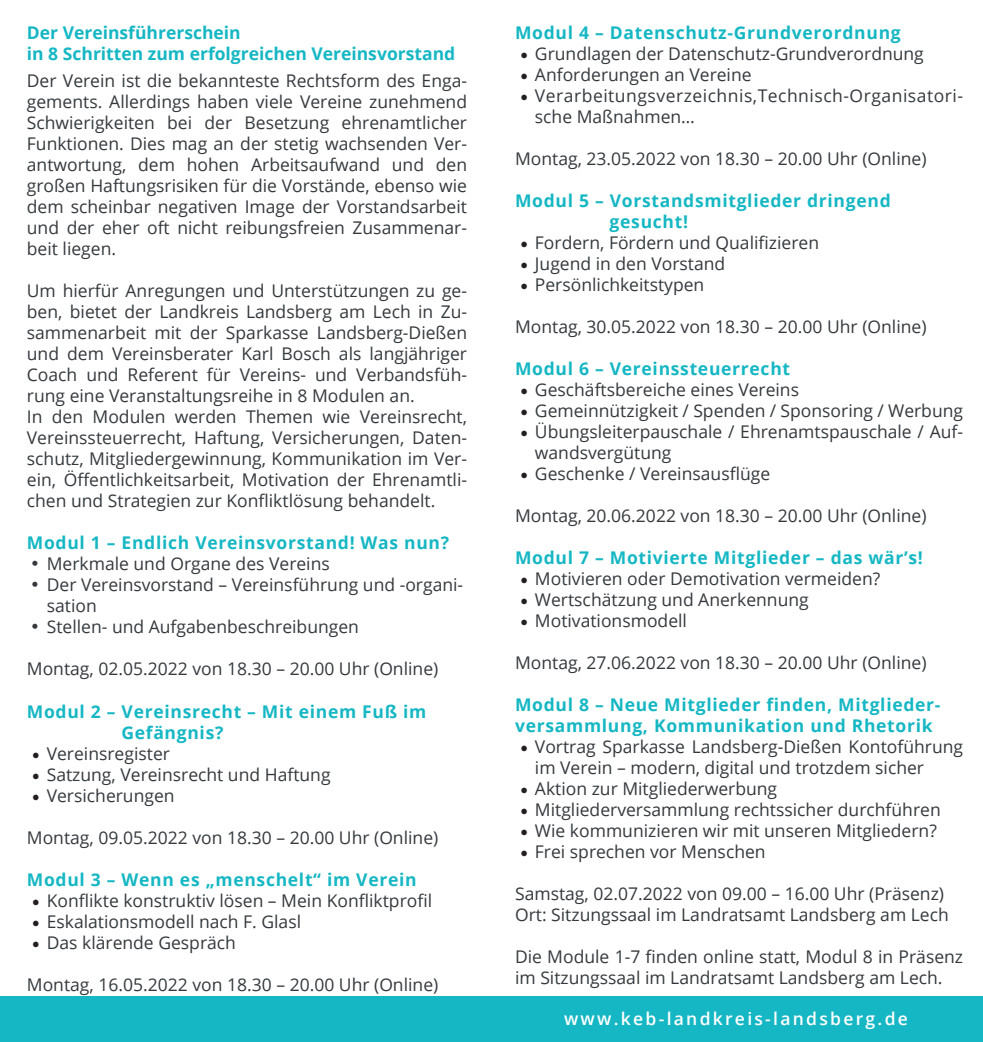
<style>
.page{position:relative;width:983px;height:1042px;background:#fff}
.page>*{position:absolute;margin:0;border:0;box-sizing:border-box;transform-origin:0 0}
.t1{font:17.5px/21px "Open Sans";color:#35393d}
.t2{font:700 17.5px/21px "Open Sans";letter-spacing:.04em;color:#15b7c4}
.t3{font:700 17.5px/21px "Open Sans";color:#15b7c4}
.t4{font:17.5px/21px "Open Sans";letter-spacing:.03em;color:#35393d}
.t5{font:600 17.5px "Open Sans";letter-spacing:.13em;color:#fff}
.s1{font-family:"Akzelerat Condensed Normal";font-size:19.25px}
.s2{font-family:"Minion Pro";font-size:21px;color:#231f20}
</style>
<div class="page">
<div style="left:0;top:996px;width:982px;height:46px;background:#15b7c4"></div>
<p class="t3" style="left:27px;top:22px;width:430px">Der Vereinsführerschein<br>in 8 Schritten zum erfolgreichen Vereinsvorstand</p>
<p class="t1" style="left:27px;top:70px;width:441px;text-align:justify">Der Verein ist die bekannteste Rechtsform des Enga&shy;gements. Allerdings haben viele Vereine zunehmend Schwierigkeiten bei der Besetzung ehrenamtlicher Funktionen. Dies mag an der stetig wachsenden Ver&shy;antwortung, dem hohen Arbeitsaufwand und den großen Haftungsrisiken für die Vorstände, ebenso wie dem scheinbar negativen Image der Vorstandsarbeit und der eher oft nicht reibungsfreien Zusammenar&shy;beit liegen.</p>
<p class="t1" style="left:27px;top:280px;width:441px">Um hierfür Anregungen und Unterstützungen zu ge&shy;ben, bietet der Landkreis Landsberg am Lech in Zu&shy;sammenarbeit mit der Sparkasse Landsberg-Dießen und dem Vereinsberater Karl Bosch als langjähriger Coach und Referent für Vereins- und Verbandsfüh&shy;rung eine Veranstaltungsreihe in 8 Modulen an.<br>In den Modulen werden Themen wie Vereinsrecht, Vereinssteuerrecht, Haftung, Versicherungen, Daten&shy;schutz, Mitgliedergewinnung, Kommunikation im Ver&shy;ein, Öffentlichkeitsarbeit, Motivation der Ehrenamtli&shy;chen und Strategien zur Konfliktlösung behandelt.</p>
<p class="t2" style="left:27px;top:532px;width:423px">Modul 1 – Endlich Vereinsvorstand! Was nun?</p>
<p class="t1" style="left:32px;top:553px;width:299px"><span class="s1">•</span> Merkmale und Organe des Vereins</p>
<p class="t1" style="left:47px;top:574px;width:418px;text-indent:-15px"><span class="s1">•</span> Der Vereinsvorstand – Vereinsführung und -organi&shy;sation</p>
<p class="t1" style="left:32px;top:616px;width:328px"><span class="s1">•</span> Stellen- und Aufgabenbeschreibungen</p>
<p class="t1" style="left:27px;top:658px;width:413px">Montag, 02.05.2022 von 18.30 – 20.00 Uhr (Online)</p>
<p class="t2" style="left:121px;top:700px;width:306px;text-indent:-94px">Modul 2 – Vereinsrecht – Mit einem Fuß im<br>Gefängnis?</p>
<p class="t1" style="left:32px;top:742px;width:140px"><span class="s2">•</span> Vereinsregister</p>
<p class="t1" style="left:32px;top:763px;width:300px"><span class="s2">•</span> Satzung, Vereinsrecht und Haftung</p>
<p class="t1" style="left:32px;top:784px;width:144px"><span class="s2">•</span> Versicherungen</p>
<p class="t1" style="left:27px;top:826px;width:413px">Montag, 09.05.2022 von 18.30 – 20.00 Uhr (Online)</p>
<p class="t2" style="left:27px;top:868px;width:391px">Modul 3 – Wenn es „menschelt“ im Verein</p>
<p class="t1" style="left:32px;top:889px;width:402px"><span class="s2">•</span> Konflikte konstruktiv lösen – Mein Konfliktprofil</p>
<p class="t1" style="left:32px;top:910px;width:271px"><span class="s2">•</span> Eskalationsmodell nach F. Glasl</p>
<p class="t1" style="left:32px;top:931px;width:205px"><span class="s2">•</span> Das klärende Gespräch</p>
<p class="t1" style="left:27px;top:973px;width:413px">Montag, 16.05.2022 von 18.30 – 20.00 Uhr (Online)</p>
<p class="t2" style="left:515px;top:22px;width:387px">Modul 4 – Datenschutz-Grundverordnung</p>
<p class="t1" style="left:520px;top:43px;width:405px"><span class="s2">•</span> Grundlagen der Datenschutz-Grundverordnung</p>
<p class="t1" style="left:520px;top:64px;width:233px"><span class="s2">•</span> Anforderungen an Vereine</p>
<p class="t4" style="left:535px;top:85px;width:429px;text-indent:-15px"><span class="s2">•</span> Verarbeitungsverzeichnis,Technisch-Organisatori&shy;sche Maßnahmen…</p>
<p class="t1" style="left:515px;top:148px;width:413px">Montag, 23.05.2022 von 18.30 – 20.00 Uhr (Online)</p>
<p class="t2" style="left:609px;top:190px;width:282px;text-indent:-94px">Modul 5 – Vorstandsmitglieder dringend gesucht!</p>
<p class="t1" style="left:520px;top:232px;width:300px"><span class="s2">•</span> Fordern, Fördern und Qualifizieren</p>
<p class="t1" style="left:520px;top:253px;width:207px"><span class="s2">•</span> Jugend in den Vorstand</p>
<p class="t1" style="left:520px;top:274px;width:186px"><span class="s2">•</span> Persönlichkeitstypen</p>
<p class="t1" style="left:515px;top:316px;width:413px">Montag, 30.05.2022 von 18.30 – 20.00 Uhr (Online)</p>
<p class="t2" style="left:515px;top:358px;width:276px">Modul 6 – Vereinssteuerrecht</p>
<p class="t1" style="left:520px;top:379px;width:280px"><span class="s2">•</span> Geschäftsbereiche eines Vereins</p>
<p class="t1" style="left:520px;top:400px;width:444px"><span class="s2">•</span> Gemeinnützigkeit / Spenden / Sponsoring / Werbung</p>
<p class="t1" style="left:535px;top:421px;width:429px;text-indent:-15px"><span class="s2">•</span> Übungsleiterpauschale / Ehrenamtspauschale / Auf&shy;wandsvergütung</p>
<p class="t1" style="left:520px;top:463px;width:251px"><span class="s2">•</span> Geschenke / Vereinsausflüge</p>
<p class="t1" style="left:515px;top:505px;width:413px">Montag, 20.06.2022 von 18.30 – 20.00 Uhr (Online)</p>
<p class="t2" style="left:515px;top:547px;width:409px">Modul 7 – Motivierte Mitglieder – das wär’s!</p>
<p class="t1" style="left:520px;top:568px;width:361px"><span class="s2">•</span> Motivieren oder Demotivation vermeiden?</p>
<p class="t1" style="left:520px;top:589px;width:290px"><span class="s2">•</span> Wertschätzung und Anerkennung</p>
<p class="t1" style="left:520px;top:610px;width:168px"><span class="s2">•</span> Motivationsmodell</p>
<p class="t1" style="left:515px;top:652px;width:413px">Montag, 27.06.2022 von 18.30 – 20.00 Uhr (Online)</p>
<p class="t2" style="left:515px;top:694px;width:427px">Modul 8 – Neue Mitglieder finden, Mitglieder&shy;versammlung, Kommunikation und Rhetorik</p>
<p class="t1" style="left:535px;top:736px;width:429px;text-indent:-15px"><span class="s2">•</span> Vortrag Sparkasse Landsberg-Dießen Kontoführung im Verein – modern, digital und trotzdem sicher</p>
<p class="t1" style="left:520px;top:778px;width:258px"><span class="s2">•</span> Aktion zur Mitgliederwerbung</p>
<p class="t1" style="left:520px;top:799px;width:422px"><span class="s2">•</span> Mitgliederversammlung rechtssicher durchführen</p>
<p class="t1" style="left:520px;top:820px;width:418px"><span class="s2">•</span> Wie kommunizieren wir mit unseren Mitgliedern?</p>
<p class="t1" style="left:520px;top:841px;width:247px"><span class="s2">•</span> Frei sprechen vor Menschen</p>
<p class="t1" style="left:515px;top:883px;width:435px">Samstag, 02.07.2022 von 09.00 – 16.00 Uhr (Präsenz)<br>Ort: Sitzungssaal im Landratsamt Landsberg am Lech</p>
<p class="t1" style="left:515px;top:946px;width:449px">Die Module 1-7 finden online statt, Modul 8 in Präsenz im Sitzungssaal im Landratsamt Landsberg am Lech.</p>
<p class="t5" style="left:564px;top:1007px;width:345px">www.keb-landkreis-landsberg.de</p>
</div>
